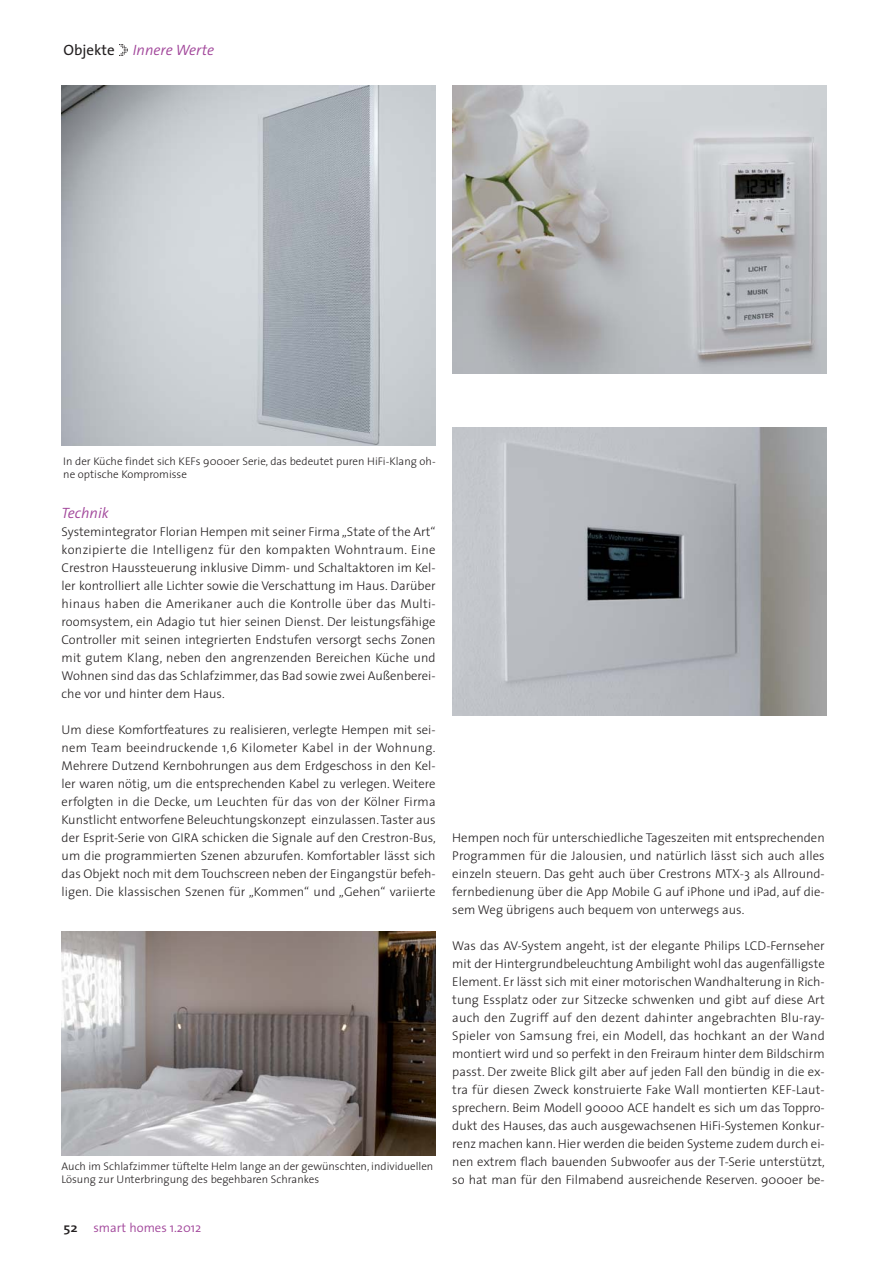
<style>
.page{position:relative;width:893px;height:1263px;background:#fff}
.page>*{position:absolute;margin:0;border:0;box-sizing:border-box;transform-origin:0 0}
.t1{font:italic 300 15px "The Sans";color:#a1459a}
.t2{font:300 12.75px/18px "The Sans";color:#231f20;text-align:justify}
.t3{font:300 12.75px "The Sans";color:#a1459a}
.t4{font:300 11.1px/13.4px "The Sans";color:#231f20}
.s1{font-weight:400;font-style:normal;color:#231f20}
.s2{font-weight:600;color:#231f20}
</style>
<div class="page">
<svg style="left:120px;top:45px;width:8px;height:10px"></svg>
<img style="left:452px;top:428px;width:374px;height:288px">
<img style="left:452px;top:86px;width:374px;height:288px">
<img style="left:62px;top:86px;width:374px;height:360px">
<img style="left:62px;top:932px;width:374px;height:223px">
<p class="t1" style="left:64px;top:44px;width:152px"><span class="s1">Objekte</span> Innere Werte</p>
<p class="t4" style="left:63px;top:455px;width:374px">In der Küche findet sich KEFs 9000er Serie, das bedeutet puren HiFi-Klang oh&shy;ne optische Kompromisse</p>
<p class="t1" style="left:62px;top:507px;width:49px">Technik</p>
<p class="t2" style="left:62px;top:524px;width:376px">Systemintegrator Florian Hempen mit seiner Firma „State of the Art“ konzipierte die Intelligenz für den kompakten Wohntraum. Eine Crestron Haussteuerung inklusive Dimm- und Schaltaktoren im Kel&shy;ler kontrolliert alle Lichter sowie die Verschattung im Haus. Darüber hinaus haben die Amerikaner auch die Kontrolle über das Multi&shy;roomsystem, ein Adagio tut hier seinen Dienst. Der leistungsfähige Controller mit seinen integrierten Endstufen versorgt sechs Zonen mit gutem Klang, neben den angrenzenden Bereichen Küche und Wohnen sind das das Schlafzimmer, das Bad sowie zwei Außenberei&shy;che vor und hinter dem Haus.</p>
<p class="t2" style="left:62px;top:722px;width:375px">Um diese Komfortfeatures zu realisieren, verlegte Hempen mit sei&shy;nem Team beeindruckende 1,6 Kilometer Kabel in der Wohnung.<br>Mehrere Dutzend Kernbohrungen aus dem Erdgeschoss in den Kel&shy;ler waren nötig, um die entsprechenden Kabel zu verlegen. Weitere erfolgten in die Decke, um Leuchten für das von der Kölner Firma Kunstlicht entworfene Beleuchtungskonzept einzulassen. Taster aus der Esprit-Serie von GIRA schicken die Signale auf den Crestron-Bus, um die programmierten Szenen abzurufen. Komfortabler lässt sich das Objekt noch mit dem Touchscreen neben der Eingangstür befeh&shy;ligen. Die klassischen Szenen für „Kommen“ und „Gehen“ variierte</p>
<p class="t4" style="left:62px;top:1160px;width:373px">Auch im Schlafzimmer tüftelte Helm lange an der gewünschten, individuellen<br>Lösung zur Unterbringung des begehbaren Schrankes</p>
<p class="t3" style="left:64px;top:1221px;width:139px"><span class="s2">52</span> smart homes 1.2012</p>
<p class="t2" style="left:452px;top:830px;width:374px">Hempen noch für unterschiedliche Tageszeiten mit entsprechenden Programmen für die Jalousien, und natürlich lässt sich auch alles einzeln steuern. Das geht auch über Crestrons MTX-3 als Allround&shy;fernbedienung über die App Mobile G auf iPhone und iPad, auf die&shy;sem Weg übrigens auch bequem von unterwegs aus.</p>
<p class="t2" style="left:452px;top:938px;width:374px">Was das AV-System angeht, ist der elegante Philips LCD-Fernseher mit der Hintergrundbeleuchtung Ambilight wohl das augenfälligste Element. Er lässt sich mit einer motorischen Wandhalterung in Rich&shy;tung Essplatz oder zur Sitzecke schwenken und gibt auf diese Art auch den Zugriff auf den dezent dahinter angebrachten Blu-ray-Spieler von Samsung frei, ein Modell, das hochkant an der Wand montiert wird und so perfekt in den Freiraum hinter dem Bildschirm passt. Der zweite Blick gilt aber auf jeden Fall den bündig in die ex&shy;tra für diesen Zweck konstruierte Fake Wall montierten KEF-Laut&shy;sprechern. Beim Modell 90000 ACE handelt es sich um das Toppro&shy;dukt des Hauses, das auch ausgewachsenen HiFi-Systemen Konkur&shy;renz machen kann. Hier werden die beiden Systeme zudem durch ei&shy;nen extrem flach bauenden Subwoofer aus der T-Serie unterstützt, so hat man für den Filmabend ausreichende Reserven. 9000er be-</p>
</div>
